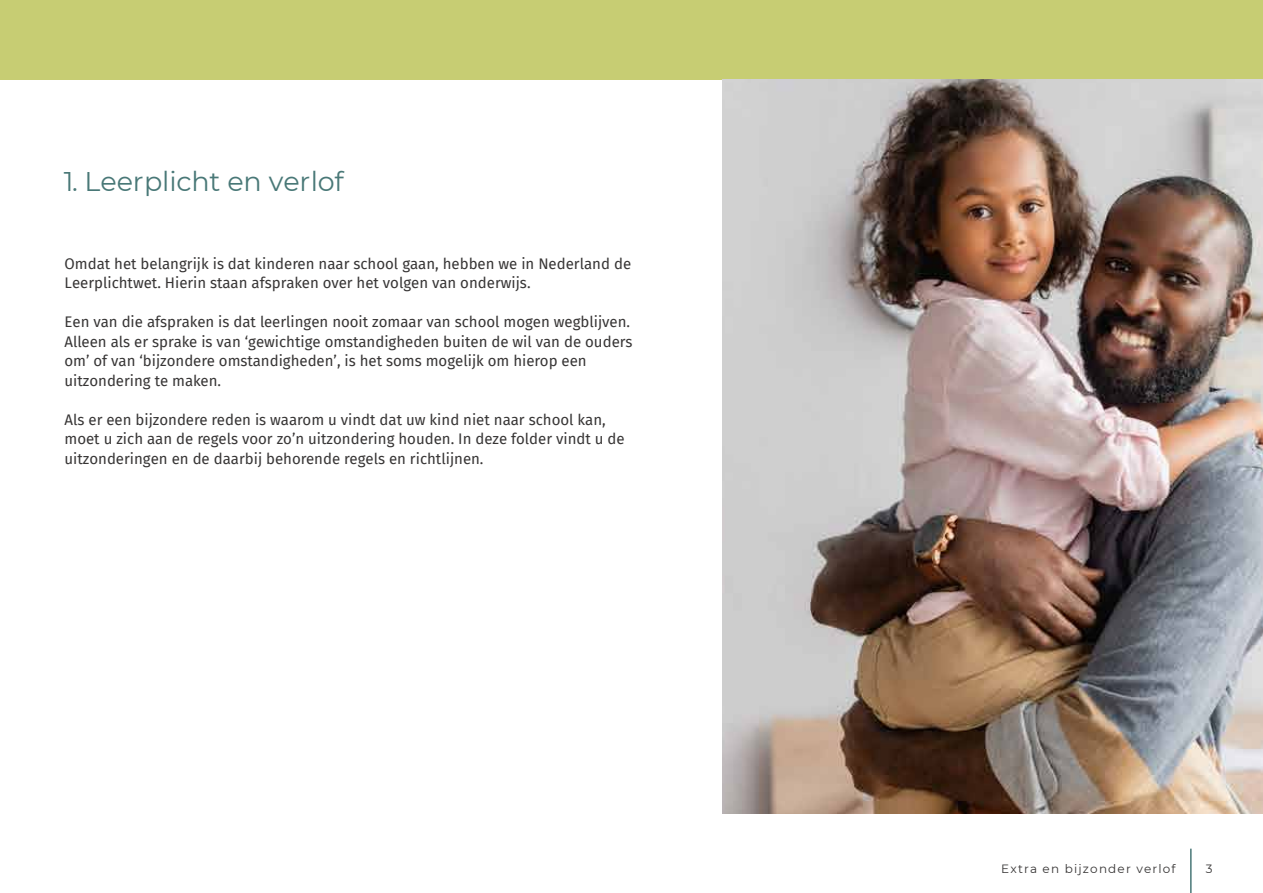
<style>
.page{position:relative;width:1263px;height:893px;background:#fff}
.page>*{position:absolute;margin:0;border:0;box-sizing:border-box;transform-origin:0 0}
.t1{font:27px "Montserrat";letter-spacing:-.005em;color:#497877}
.t2{font:15px/19.5px "Fira Sans";color:#373535}
.t3{font:12px "Montserrat";letter-spacing:.1em;color:#373535}
</style>
<div class="page">
<hr style="left:1190px;top:849px;width:1px;height:44px;background:#497877">
<div style="left:0;top:0;width:1263px;height:80px;background:#c7cd73"></div>
<img style="left:722px;top:80px;width:541px;height:733px">
<h1 class="t1" style="left:64px;top:162px;width:281px">1. Leerplicht en verlof</h1>
<p class="t2" style="left:65px;top:253px;width:568px">Omdat het belangrijk is dat kinderen naar school gaan, hebben we in Nederland de<br>Leerplichtwet. Hierin staan afspraken over het volgen van onderwijs.</p>
<p class="t2" style="left:65px;top:312px;width:569px">Een van die afspraken is dat leerlingen nooit zomaar van school mogen wegblijven.<br>Alleen als er sprake is van ‘gewichtige omstandigheden buiten de wil van de ouders om’ of van ‘bijzondere omstandigheden’, is het soms mogelijk om hierop een uitzondering te maken.</p>
<p class="t2" style="left:65px;top:409px;width:562px">Als er een bijzondere reden is waarom u vindt dat uw kind niet naar school kan, moet u zich aan de regels voor zo’n uitzondering houden. In deze folder vindt u de uitzonderingen en de daarbij behorende regels en richtlijnen.</p>
<p class="t3" style="left:1001px;top:860px;width:176px">Extra en bijzonder verlof</p>
<p class="t3" style="left:1206px;top:860px;width:8px">3</p>
</div>
